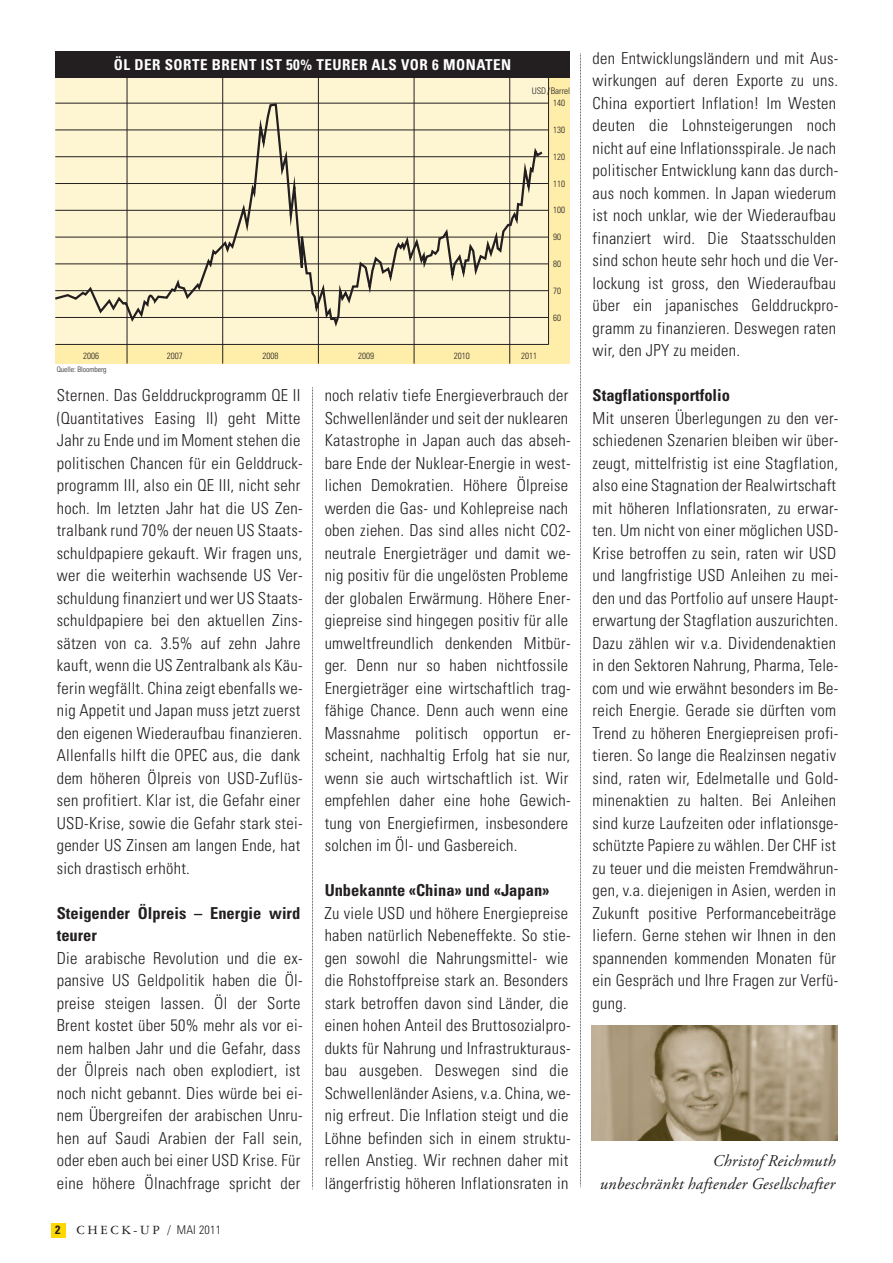
<style>
.page{position:relative;width:893px;height:1263px;background:#fff}
.page>*{position:absolute;margin:0;border:0;box-sizing:border-box;transform-origin:0 0}
.t1{font:300 condensed 16.5px/22.5px "Univers";letter-spacing:.02em;color:#231f20}
.t2{font:700 condensed 16.5px/22.5px "Univers";color:#231f20}
.t3{font:italic 16.5px/22.5px "Adobe Garamond";letter-spacing:.015em;color:#231f20;text-align:right}
.t4{font:700 condensed 15px "Univers";letter-spacing:.035em;color:#fff}
.t5{font:13.5px "American Garamond BT";letter-spacing:.2em;color:#231f20}
.t6{font:300 condensed 9px "Univers";color:#231f20}
.t7{font:300 condensed 7.5px "Univers";color:#231f20}
.s1{font-family:"Univers";font-weight:700;font-stretch:condensed;font-size:12px}
.s2{font-family:"Univers";font-weight:300;font-stretch:condensed;font-size:12px}
</style>
<div class="page">
<div style="left:55px;top:52px;width:515px;height:312px;background:#fea"></div>
<div style="left:55px;top:78px;width:494px;height:267px;background:#fef6d3"></div>
<svg style="left:580px;top:54px;width:1px;height:1133px"></svg>
<svg style="left:312px;top:387px;width:1px;height:803px"></svg>
<div style="left:51px;top:1222px;width:14px;height:15px;background:#ffd801"></div>
<img style="left:591px;top:1025px;width:247px;height:115px">
<div style="left:55px;top:52px;width:515px;height:26px;background:#231f20"></div>
<hr style="left:127px;top:77px;width:1px;height:287px;background:#231f20">
<hr style="left:222px;top:77px;width:1px;height:287px;background:#231f20">
<hr style="left:318px;top:77px;width:1px;height:287px;background:#231f20">
<hr style="left:414px;top:77px;width:1px;height:287px;background:#231f20">
<hr style="left:509px;top:77px;width:1px;height:287px;background:#231f20">
<hr style="left:548px;top:77px;width:1px;height:268px;background:#231f20">
<hr style="left:55px;top:317px;width:494px;height:1px;background:#231f20">
<hr style="left:55px;top:344px;width:494px;height:1px;background:#231f20">
<hr style="left:55px;top:290px;width:494px;height:1px;background:#231f20">
<hr style="left:55px;top:264px;width:494px;height:1px;background:#231f20">
<hr style="left:55px;top:237px;width:494px;height:1px;background:#231f20">
<hr style="left:55px;top:210px;width:494px;height:1px;background:#231f20">
<hr style="left:55px;top:183px;width:494px;height:1px;background:#231f20">
<hr style="left:55px;top:156px;width:494px;height:1px;background:#231f20">
<hr style="left:55px;top:130px;width:494px;height:1px;background:#231f20">
<hr style="left:55px;top:103px;width:494px;height:1px;background:#231f20">
<svg style="left:55px;top:102px;width:490px;height:228px"></svg>
<p class="t4" style="left:114px;top:59px;width:399px">ÖL DER SORTE BRENT IST 50% TEURER ALS VOR 6 MONATEN</p>
<p class="t6" style="left:532px;top:87px;width:40px">USD/Barrel</p>
<p class="t6" style="left:553px;top:100px;width:13px">140</p>
<p class="t6" style="left:553px;top:126px;width:13px">130</p>
<p class="t6" style="left:553px;top:153px;width:13px">120</p>
<p class="t6" style="left:553px;top:180px;width:13px">110</p>
<p class="t6" style="left:553px;top:207px;width:13px">100</p>
<p class="t6" style="left:553px;top:234px;width:9px">90</p>
<p class="t6" style="left:553px;top:260px;width:9px">80</p>
<p class="t6" style="left:553px;top:287px;width:9px">70</p>
<p class="t6" style="left:553px;top:314px;width:9px">60</p>
<p class="t6" style="left:83px;top:353px;width:17px">2006</p>
<p class="t6" style="left:167px;top:353px;width:17px">2007</p>
<p class="t6" style="left:263px;top:353px;width:17px">2008</p>
<p class="t6" style="left:358px;top:353px;width:17px">2009</p>
<p class="t6" style="left:454px;top:353px;width:17px">2010</p>
<p class="t6" style="left:521px;top:353px;width:17px">2011</p>
<p class="t7" style="left:57px;top:367px;width:51px">Quelle: Bloomberg</p>
<p class="t1" style="left:57px;top:386px;width:247px">Sternen. Das Gelddruckprogramm QE II (Quantitatives Easing II) geht Mitte Jahr zu Ende und im Moment stehen die politischen Chancen für ein Gelddruck&shy;programm III, also ein QE III, nicht sehr hoch. Im letzten Jahr hat die US Zen&shy;tralbank rund 70% der neuen US Staats&shy;schuldpapiere gekauft. Wir fragen uns, wer die weiterhin wachsende US Ver&shy;schuldung finanziert und wer US Staats&shy;schuldpapiere bei den aktuellen Zins&shy;sätzen von ca. 3.5% auf zehn Jahre kauft, wenn die US Zentralbank als Käu&shy;ferin wegfällt. China zeigt ebenfalls we&shy;nig Appetit und Japan muss jetzt zuerst den eigenen Wiederaufbau finanzieren.<br>Allenfalls hilft die OPEC aus, die dank dem höheren Ölpreis von USD-Zuflüs&shy;sen profitiert. Klar ist, die Gefahr einer USD-Krise, sowie die Gefahr stark stei&shy;gender US Zinsen am langen Ende, hat sich drastisch erhöht.</p>
<p class="t2" style="left:57px;top:903px;width:245px">Steigender Ölpreis – Energie wird teurer</p>
<p class="t1" style="left:57px;top:948px;width:247px">Die arabische Revolution und die ex&shy;pansive US Geldpolitik haben die Öl&shy;preise steigen lassen. Öl der Sorte Brent kostet über 50% mehr als vor ei&shy;nem halben Jahr und die Gefahr, dass der Ölpreis nach oben explodiert, ist noch nicht gebannt. Dies würde bei ei&shy;nem Übergreifen der arabischen Unru&shy;hen auf Saudi Arabien der Fall sein, oder eben auch bei einer USD Krise. Für eine höhere Ölnachfrage spricht der</p>
<p class="t5" style="left:55px;top:1226px;width:167px"><span class="s1">2</span> CHECK-UP / <span class="s2">MAI2011</span></p>
<p class="t1" style="left:325px;top:386px;width:247px">noch relativ tiefe Energieverbrauch der Schwellenländer und seit der nuklearen Katastrophe in Japan auch das abseh&shy;bare Ende der Nuklear-Energie in west&shy;lichen Demokratien. Höhere Ölpreise werden die Gas- und Kohlepreise nach oben ziehen. Das sind alles nicht CO2- neutrale Energieträger und damit we&shy;nig positiv für die ungelösten Probleme der globalen Erwärmung. Höhere Ener&shy;giepreise sind hingegen positiv für alle umweltfreundlich denkenden Mitbür&shy;ger. Denn nur so haben nichtfossile Energieträger eine wirtschaftlich trag&shy;fähige Chance. Denn auch wenn eine Massnahme politisch opportun er&shy;scheint, nachhaltig Erfolg hat sie nur, wenn sie auch wirtschaftlich ist. Wir empfehlen daher eine hohe Gewich&shy;tung von Energiefirmen, insbesondere solchen im Öl- und Gasbereich.</p>
<p class="t2" style="left:325px;top:881px;width:226px">Unbekannte «China» und «Japan»</p>
<p class="t1" style="left:325px;top:903px;width:247px">Zu viele USD und höhere Energiepreise haben natürlich Nebeneffekte. So stie&shy;gen sowohl die Nahrungsmittel- wie die Rohstoffpreise stark an. Besonders stark betroffen davon sind Länder, die einen hohen Anteil des Bruttosozialpro&shy;dukts für Nahrung und Infrastrukturaus&shy;bau ausgeben. Deswegen sind die Schwellenländer Asiens, v.a. China, we&shy;nig erfreut. Die Inflation steigt und die Löhne befinden sich in einem struktu&shy;rellen Anstieg. Wir rechnen daher mit längerfristig höheren Inflationsraten in</p>
<p class="t1" style="left:593px;top:48px;width:247px">den Entwicklungsländern und mit Aus&shy;wirkungen auf deren Exporte zu uns.<br>China exportiert Inflation! Im Westen deuten die Lohnsteigerungen noch nicht auf eine Inflationsspirale. Je nach politischer Entwicklung kann das durch&shy;aus noch kommen. In Japan wiederum ist noch unklar, wie der Wiederaufbau finanziert wird. Die Staatsschulden sind schon heute sehr hoch und die Ver&shy;lockung ist gross, den Wiederaufbau über ein japanisches Gelddruckpro&shy;gramm zu finanzieren. Deswegen raten wir, den JPY zu meiden.</p>
<p class="t2" style="left:593px;top:386px;width:139px">Stagflationsportfolio</p>
<p class="t1" style="left:593px;top:408px;width:247px">Mit unseren Überlegungen zu den ver&shy;schiedenen Szenarien bleiben wir über&shy;zeugt, mittelfristig ist eine Stagflation, also eine Stagnation der Realwirtschaft mit höheren Inflationsraten, zu erwar&shy;ten. Um nicht von einer möglichen USD-Krise betroffen zu sein, raten wir USD und langfristige USD Anleihen zu mei&shy;den und das Portfolio auf unsere Haupt&shy;erwartung der Stagflation auszurichten.<br>Dazu zählen wir v.a. Dividendenaktien in den Sektoren Nahrung, Pharma, Tele&shy;com und wie erwähnt besonders im Be&shy;reich Energie. Gerade sie dürften vom Trend zu höheren Energiepreisen profi&shy;tieren. So lange die Realzinsen negativ sind, raten wir, Edelmetalle und Gold&shy;minenaktien zu halten. Bei Anleihen sind kurze Laufzeiten oder inflationsge&shy;schützte Papiere zu wählen. Der CHF ist zu teuer und die meisten Fremdwährun&shy;gen, v.a. diejenigen in Asien, werden in Zukunft positive Performancebeiträge liefern. Gerne stehen wir Ihnen in den spannenden kommenden Monaten für ein Gespräch und Ihre Fragen zur Verfü&shy;gung.</p>
<p class="t3" style="left:599px;top:1151px;width:237px">Christof Reichmuth<br>unbeschränkt haftender Gesellschafter</p>
</div>
